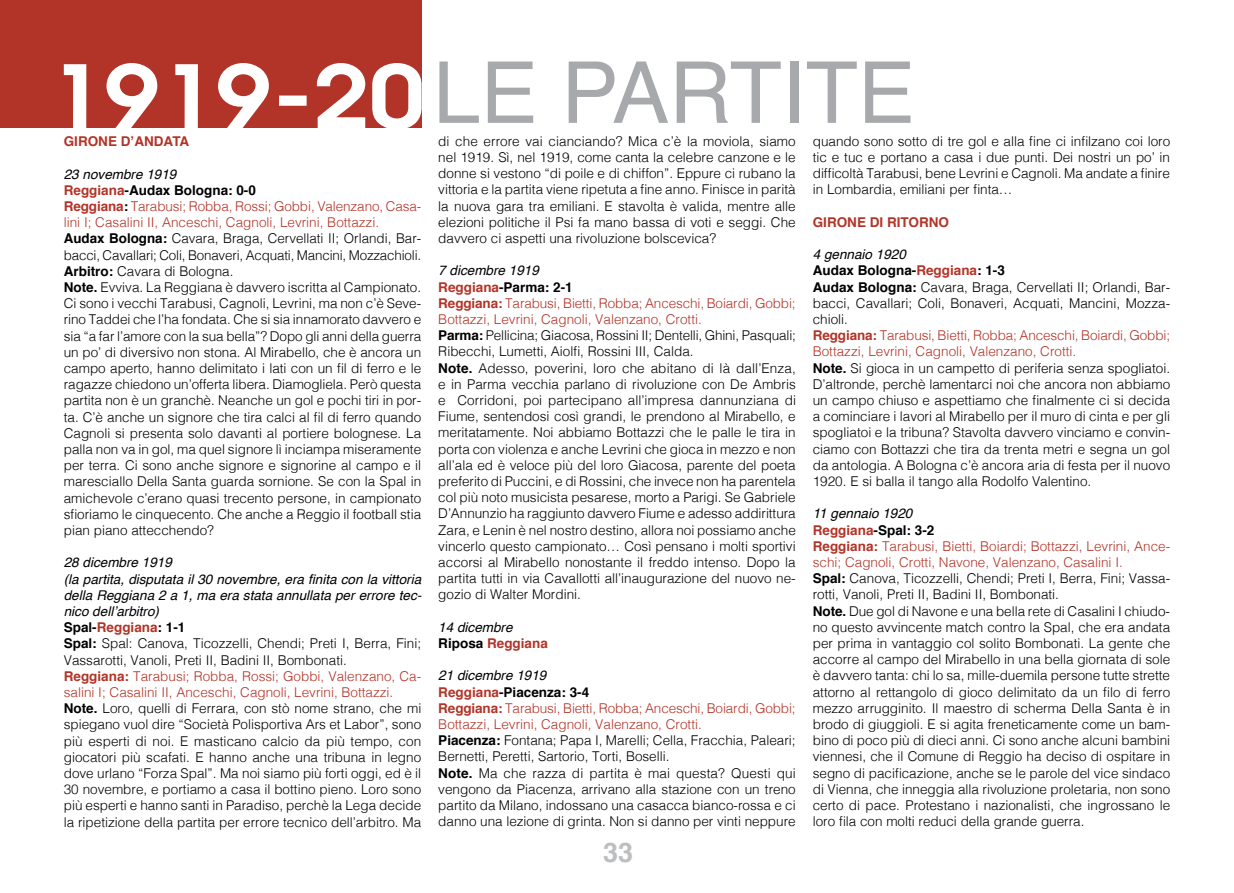
<style>
.page{position:relative;width:1234px;height:893px;background:#fff}
.page>*{position:absolute;margin:0;border:0;box-sizing:border-box;transform-origin:0 0}
.t1{font:italic 600 86.55px "Avant Garde";color:#fff;scale:1.15 1}
.t2{font:85.5px "Helvetica";color:#a7a9ac}
.t3{font:700 27px "Helvetica";color:#bcbec0}
.t4{font:300 13.5px/16.2px "Helvetica";color:#000}
.t5{font:700 13.5px "Helvetica";color:#b23428}
.t6{font:italic 13.5px/16.2px "Helvetica";color:#000}
.s1{font-weight:400;font-style:italic}
.s2{font-weight:700}
.s3{font-weight:700;color:#b23428}
.s4{color:#b23428}
.s5{font-weight:700;font-style:normal}
.s6{font-weight:700;font-style:normal;color:#b23428}
</style>
<div class="page">
<div style="left:0;top:0;width:421px;height:128px;background:#b23428"></div>
<h2 class="t2" style="left:433px;top:27px;width:483px">LE PARTITE</h2>
<h1 class="t1" style="left:48px;top:39px;width:329px">1919-20</h1>
<p class="t5" style="left:64px;top:131px;width:127px">Girone dʼandata</p>
<p class="t4" style="left:812px;top:132px;width:359px;text-align:justify">quando sono sotto di tre gol e alla fine ci infilzano coi loro tic e tuc e portano a casa i due punti. Dei nostri un po’ in difficoltà Tarabusi, bene Levrini e Cagnoli. Ma andate a finire in Lombardia, emiliani per finta…</p>
<p class="t5" style="left:812px;top:211px;width:138px">Girone di ritorno</p>
<p class="t4" style="left:812px;top:245px;width:359px"><span class="s1">4 gennaio 1920<br></span><span class="s2">Audax Bologna-</span><span class="s3">Reggiana</span><span class="s2">: 1-3<br>Audax Bologna:</span> Cavara, Braga, Cervellati II; Orlandi, Bar&shy;bacci, Cavallari; coli, Bonaveri, Acquati, Mancini, Mozza&shy;chioli.<br><span class="s3">Reggiana:</span> <span class="s4">Tarabusi, Bietti, Robba; Anceschi, Boiardi, Gobbi; Bottazzi, Levrini, Cagnoli, Valenzano, Crotti.<br></span><span class="s2">Note.</span> Si gioca in un campetto di periferia senza spogliatoi.<br>D’altronde, perchè lamentarci noi che ancora non abbiamo un campo chiuso e aspettiamo che finalmente ci si decida a cominciare i lavori al Mirabello per il muro di cinta e per gli spogliatoi e la tribuna? Stavolta davvero vinciamo e convin&shy;ciamo con Bottazzi che tira da trenta metri e segna un gol da antologia. A Bologna c’è ancora aria di festa per il nuovo 1920. E si balla il tango alla Rodolfo Valentino.</p>
<p class="t4" style="left:812px;top:504px;width:359px"><span class="s1">11 gennaio 1920<br></span><span class="s3">Reggiana</span><span class="s2">-Spal: 3-2<br></span><span class="s3">Reggiana:</span> <span class="s4">Tarabusi, Bietti, Boiardi; Bottazzi, Levrini, Ance&shy;schi; Cagnoli, Crotti, Navone, Valenzano, Casalini I.<br></span><span class="s2">Spal:</span> Canova, Ticozzelli, Chendi; Preti I, Berra, Fini; Vassa&shy;rotti, Vanoli, Preti II, Badini II, Bombonati.<br><span class="s2">Note.</span> Due gol di Navone e una bella rete di Casalini I chiudo&shy;no questo avvincente match contro la Spal, che era andata per prima in vantaggio col solito Bombonati. La gente che accorre al campo del Mirabello in una bella giornata di sole è davvero tanta: chi lo sa, mille-duemila persone tutte strette attorno al rettangolo di gioco delimitato da un filo di ferro mezzo arrugginito. Il maestro di scherma Della Santa è in brodo di giuggioli. E si agita freneticamente come un bam&shy;bino di poco più di dieci anni. Ci sono anche alcuni bambini viennesi, che il Comune di Reggio ha deciso di ospitare in segno di pacificazione, anche se le parole del vice sindaco di Vienna, che inneggia alla rivoluzione proletaria, non sono certo di pace. Protestano i nazionalisti, che ingrossano le loro fila con molti reduci della grande guerra.</p>
<p class="t4" style="left:438px;top:132px;width:359px;text-align:justify">di che errore vai cianciando? Mica c’è la moviola, siamo nel 1919. Sì, nel 1919, come canta la celebre canzone e le donne si vestono “di poile e di chiffon”. Eppure ci rubano la vittoria e la partita viene ripetuta a fine anno. Finisce in parità la nuova gara tra emiliani. E stavolta è valida, mentre alle elezioni politiche il Psi fa mano bassa di voti e seggi. Che davvero ci aspetti una rivoluzione bolscevica?</p>
<p class="t4" style="left:438px;top:261px;width:359px"><span class="s1">7 dicembre 1919<br></span><span class="s3">Reggiana</span><span class="s2">-Parma: 2-1<br></span><span class="s3">Reggiana:</span> <span class="s4">Tarabusi, Bietti, Robba; Anceschi, Boiardi, Gobbi; Bottazzi, Levrini, Cagnoli, Valenzano, Crotti.<br></span><span class="s2">Parma:</span> Pellicina; Giacosa, Rossini II; Dentelli, Ghini, Pasquali; Ribecchi, Lumetti, Aiolfi, Rossini III, Calda.<br><span class="s2">Note.</span> Adesso, poverini, loro che abitano di là dall’Enza, e in Parma vecchia parlano di rivoluzione con De Ambris e Corridoni, poi partecipano all’impresa dannunziana di Fiume, sentendosi così grandi, le prendono al Mirabello, e meritatamente. Noi abbiamo Bottazzi che le palle le tira in porta con violenza e anche Levrini che gioca in mezzo e non all’ala ed è veloce più del loro Giacosa, parente del poeta preferito di Puccini, e di Rossini, che invece non ha parentela col più noto musicista pesarese, morto a Parigi. Se Gabriele D’Annunzio ha raggiunto davvero Fiume e adesso addirittura Zara, e Lenin è nel nostro destino, allora noi possiamo anche vincerlo questo campionato… così pensano i molti sportivi accorsi al Mirabello nonostante il freddo intenso. Dopo la partita tutti in via Cavallotti all’inaugurazione del nuovo ne&shy;gozio di Walter Mordini.</p>
<p class="t6" style="left:438px;top:619px;width:111px">14 dicembre<br><span class="s5">Riposa</span> <span class="s6">Reggiana</span></p>
<p class="t4" style="left:438px;top:666px;width:359px"><span class="s1">21 dicembre 1919<br></span><span class="s3">Reggiana</span><span class="s2">-Piacenza: 3-4<br></span><span class="s3">Reggiana:</span> <span class="s4">Tarabusi, Bietti, Robba; Anceschi, Boiardi, Gobbi; Bottazzi, Levrini, Cagnoli, Valenzano, Crotti.<br></span><span class="s2">Piacenza:</span> Fontana; Papa I, Marelli; Cella, Fracchia, Paleari; Bernetti, Peretti, Sartorio, Torti, Boselli.<br><span class="s2">Note.</span> Ma che razza di partita è mai questa? Questi qui vengono da Piacenza, arrivano alla stazione con un treno partito da Milano, indossano una casacca bianco-rossa e ci danno una lezione di grinta. Non si danno per vinti neppure</p>
<p class="t4" style="left:64px;top:165px;width:359px"><span class="s1">23 novembre 1919<br></span><span class="s3">Reggiana</span><span class="s2">-Audax Bologna: 0-0<br></span><span class="s3">Reggiana</span><span class="s2">:</span> <span class="s4">Tarabusi; Robba, Rossi; Gobbi, Valenzano, Casa&shy;lini I; Casalini II, Anceschi, Cagnoli, Levrini, Bottazzi.<br></span><span class="s2">Audax Bologna:</span> Cavara, Braga, Cervellati II; Orlandi, Bar&shy;bacci, Cavallari; coli, Bonaveri, Acquati, Mancini, Mozzachioli.<br><span class="s2">Arbitro:</span> Cavara di Bologna.<br><span class="s2">Note.</span> Evviva. La Reggiana è davvero iscritta al Campionato.<br>Ci sono i vecchi Tarabusi, Cagnoli, Levrini, ma non c’è Seve&shy;rino Taddei che l’ha fondata. Che si sia innamorato davvero e sia “a far l’amore con la sua bella”? Dopo gli anni della guerra un po’ di diversivo non stona. Al Mirabello, che è ancora un campo aperto, hanno delimitato i lati con un fil di ferro e le ragazze chiedono un’offerta libera. Diamogliela. Però questa partita non è un granchè. Neanche un gol e pochi tiri in por&shy;ta. C’è anche un signore che tira calci al fil di ferro quando Cagnoli si presenta solo davanti al portiere bolognese. La palla non va in gol, ma quel signore lì inciampa miseramente per terra. Ci sono anche signore e signorine al campo e il maresciallo Della Santa guarda sornione. Se con la Spal in amichevole c’erano quasi trecento persone, in campionato sfioriamo le cinquecento. Che anche a Reggio il football stia pian piano attecchendo?</p>
<p class="t4" style="left:64px;top:554px;width:359px"><span class="s1">28 dicembre 1919<br>(la partita, disputata il 30 novembre, era finita con la vittoria della Reggiana 2 a 1, ma era stata annullata per errore tec&shy;nico dell’arbitro)<br></span><span class="s2">Spal-</span><span class="s3">Reggiana</span><span class="s2">: 1-1<br>Spal:</span> Spal: Canova, Ticozzelli, Chendi; Preti I, Berra, Fini; Vassarotti, Vanoli, Preti II, Badini II, Bombonati.<br><span class="s3">Reggiana:</span> <span class="s4">Tarabusi; Robba, Rossi; Gobbi, Valenzano, Ca&shy;salini I; Casalini II, Anceschi, Cagnoli, Levrini, Bottazzi.<br></span><span class="s2">Note.</span> Loro, quelli di Ferrara, con stò nome strano, che mi spiegano vuol dire “Società Polisportiva Ars et Labor”, sono più esperti di noi. E masticano calcio da più tempo, con giocatori più scafati. E hanno anche una tribuna in legno dove urlano “Forza Spal”. Ma noi siamo più forti oggi, ed è il 30 novembre, e portiamo a casa il bottino pieno. Loro sono più esperti e hanno santi in Paradiso, perchè la Lega decide la ripetizione della partita per errore tecnico dell’arbitro. Ma</p>
<h3 class="t3" style="left:603px;top:831px;width:32px">33</h3>
</div>
